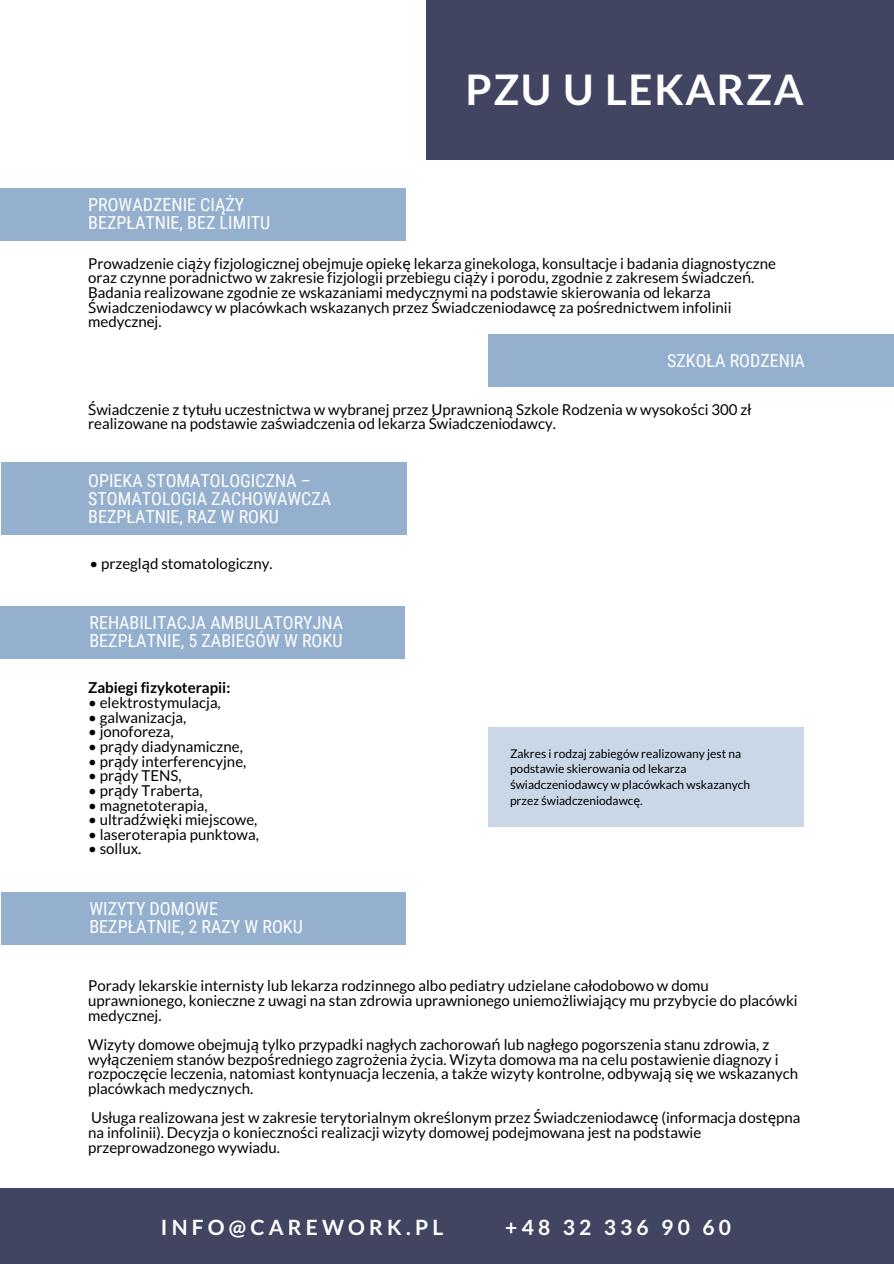
<style>
.page{position:relative;width:894px;height:1264px;background:#fff}
.page>*{position:absolute;margin:0;border:0;box-sizing:border-box;transform-origin:0 0}
.t1{font:700 42px "Lato";letter-spacing:.04em;color:#fff}
.t2{font:700 21px "Lato";letter-spacing:.2em;color:#fff}
.t3{font:18px/18px "Roboto Condensed";color:#fff}
.t4{font:15px/14.7px "Lato";color:#000}
.t5{font:700 15px "Lato";color:#000}
.t6{font:12px/15.8px "Lato";color:#000}
.s1{font-family:"Noto Sans"}
</style>
<div class="page">
<div style="left:0;top:188px;width:405px;height:53px;background:#95b0ce"></div>
<div style="left:487px;top:334px;width:406px;height:53px;background:#95b0ce"></div>
<div style="left:1px;top:463px;width:405px;height:72px;background:#95b0ce"></div>
<div style="left:0;top:1188px;width:893px;height:75px;background:#414562"></div>
<div style="left:426px;top:0;width:467px;height:160px;background:#414562"></div>
<div style="left:0;top:605px;width:404px;height:53px;background:#95b0ce"></div>
<div style="left:487px;top:726px;width:316px;height:100px;background:#cad7e6"></div>
<div style="left:1px;top:891px;width:404px;height:53px;background:#95b0ce"></div>
<p class="t3" style="left:88px;top:196px;width:184px">PROWADZENIE CIĄŻY<br>BEZPŁATNIE, BEZ LIMITU</p>
<h1 class="t1" style="left:465px;top:64px;width:340px">PZU U LEKARZA</h1>
<p class="t4" style="left:88px;top:255px;width:689px">Prowadzenie ci<span class="s1">ąż</span>y fizjologicznej obejmuje opiek<span class="s1">ę</span> lekarza ginekologa, konsultacje i badania diagnostyczne oraz czynne poradnictwo w zakresie fizjologii przebiegu ci<span class="s1">ąż</span>y i porodu, zgodnie z zakresem <span class="s1">ś</span>wiadcze<span class="s1">ń</span>.<br>Badania realizowane zgodnie ze wskazaniami medycznymi na podstawie skierowania od lekarza <span class="s1">Ś</span>wiadczeniodawcy w placówkach wskazanych przez <span class="s1">Ś</span>wiadczeniodawc<span class="s1">ę</span> za po<span class="s1">ś</span>rednictwem infolinii medycznej.</p>
<p class="t3" style="left:667px;top:351px;width:139px">SZKOŁA RODZENIA</p>
<p class="t4" style="left:88px;top:401px;width:664px"><span class="s1">Ś</span>wiadczenie z tytu<span class="s1">ł</span>u uczestnictwa w wybranej przez Uprawnion<span class="s1">ą</span> Szkole Rodzenia w wysoko<span class="s1">ś</span>ci 300 z<span class="s1">ł </span>realizowane na podstawie za<span class="s1">ś</span>wiadczenia od lekarza <span class="s1">Ś</span>wiadczeniodawcy.</p>
<p class="t3" style="left:88px;top:471px;width:244px">OPIEKA STOMATOLOGICZNA –<br>STOMATOLOGIA ZACHOWAWCZA<br>BEZPŁATNIE, RAZ W ROKU</p>
<p class="t4" style="left:89px;top:555px;width:185px">• przegl<span class="s1">ą</span>d stomatologiczny.</p>
<p class="t3" style="left:89px;top:613px;width:255px">REHABILITACJA AMBULATORYJNA<br>BEZPŁATNIE, 5 ZABIEGÓW W ROKU</p>
<p class="t5" style="left:88px;top:678px;width:144px">Zabiegi fizykoterapii:</p>
<p class="t4" style="left:88px;top:695px;width:134px">• elektrostymulacja,</p>
<p class="t4" style="left:88px;top:709px;width:100px">• galwanizacja,</p>
<p class="t4" style="left:88px;top:724px;width:87px">• jonoforeza,</p>
<p class="t4" style="left:88px;top:738px;width:156px">• pr<span class="s1">ą</span>dy diadynamiczne,</p>
<p class="t4" style="left:88px;top:753px;width:160px">• pr<span class="s1">ą</span>dy interferencyjne,</p>
<p class="t4" style="left:88px;top:768px;width:95px">• pr<span class="s1">ą</span>dy TENS,</p>
<p class="t4" style="left:88px;top:782px;width:116px">• pr<span class="s1">ą</span>dy Traberta,</p>
<p class="t4" style="left:88px;top:797px;width:121px">• magnetoterapia,</p>
<p class="t4" style="left:88px;top:812px;width:171px">• ultrad<span class="s1">ź</span>wi<span class="s1">ę</span>ki miejscowe,</p>
<p class="t4" style="left:88px;top:826px;width:172px">• laseroterapia punktowa,</p>
<p class="t4" style="left:88px;top:841px;width:55px">• sollux.</p>
<p class="t3" style="left:89px;top:899px;width:215px">WIZYTY DOMOWE<br>BEZPŁATNIE, 2 RAZY W ROKU</p>
<p class="t6" style="left:510px;top:745px;width:241px">Zakres i rodzaj zabiegów realizowany jest na podstawie skierowania od lekarza <span class="s1">ś</span>wiadczeniodawcy w placówkach wskazanych przez <span class="s1">ś</span>wiadczeniodawc<span class="s1">ę</span>.</p>
<p class="t4" style="left:88px;top:978px;width:711px">Porady lekarskie internisty lub lekarza rodzinnego albo pediatry udzielane ca<span class="s1">ł</span>odobowo w domu uprawnionego, konieczne z uwagi na stan zdrowia uprawnionego uniemo<span class="s1">ż</span>liwiaj<span class="s1">ą</span>cy mu przybycie do placówki medycznej.</p>
<p class="t4" style="left:88px;top:1036px;width:711px">Wizyty domowe obejmuj<span class="s1">ą</span> tylko przypadki nag<span class="s1">ł</span>ych zachorowa<span class="s1">ń</span> lub nag<span class="s1">ł</span>ego pogorszenia stanu zdrowia, z wy<span class="s1">łą</span>czeniem stanów bezpo<span class="s1">ś</span>redniego zagro<span class="s1">ż</span>enia <span class="s1">ż</span>ycia. Wizyta domowa ma na celu postawienie diagnozy i rozpocz<span class="s1">ę</span>cie leczenia, natomiast kontynuacja leczenia, a tak<span class="s1">ż</span>e wizyty kontrolne, odbywaj<span class="s1">ą</span> si<span class="s1">ę</span> we wskazanych placówkach medycznych.</p>
<p class="t4" style="left:88px;top:1110px;width:713px">Us<span class="s1">ł</span>uga realizowana jest w zakresie terytorialnym okre<span class="s1">ś</span>lonym przez <span class="s1">Ś</span>wiadczeniodawc<span class="s1">ę</span> (informacja dost<span class="s1">ę</span>pna na infolinii). Decyzja o konieczno<span class="s1">ś</span>ci realizacji wizyty domowej podejmowana jest na podstawie przeprowadzonego wywiadu.</p>
<h2 class="t2" style="left:161px;top:1213px;width:284px">INFO@CAREWORK.PL</h2>
<h2 class="t2" style="left:505px;top:1213px;width:227px">+48 32 336 90 60</h2>
</div>
